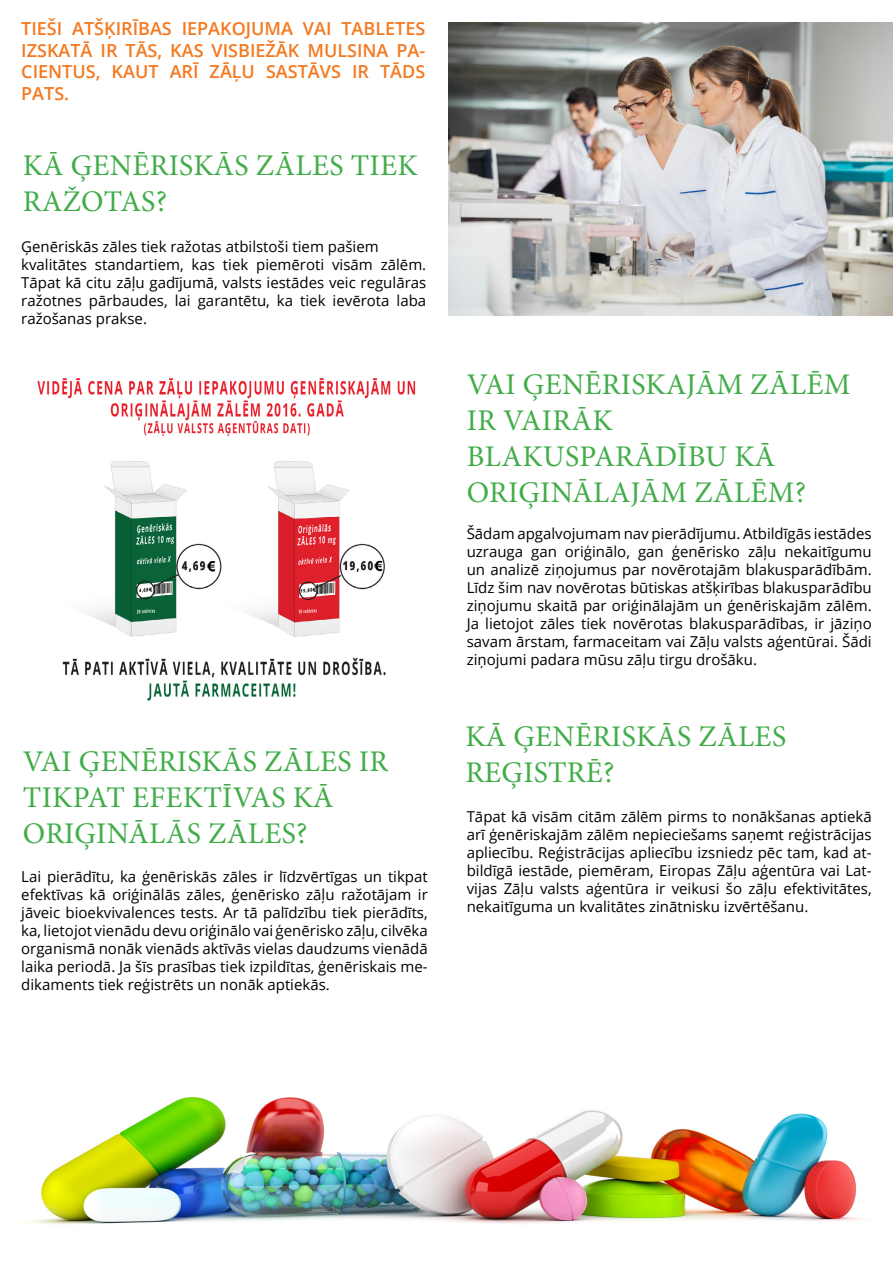
<style>
.page{position:relative;width:893px;height:1263px;background:#fff}
.page>*{position:absolute;margin:0;border:0;box-sizing:border-box;transform-origin:0 0}
.t1{font:30px/36px "Minion Pro";letter-spacing:.01em;color:#41ad49}
.t2{font:600 18px/21.6px "Open Sans";color:#f47920;text-align:justify}
.t3{font:15px/18px "Open Sans";color:#000;text-align:justify}
</style>
<div class="page">
<img style="left:448px;top:22px;width:445px;height:293px">
<img style="left:37px;top:378px;width:379px;height:323px">
<img style="left:27px;top:1097px;width:835px;height:128px">
<p class="t2" style="left:21px;top:17px;width:406px">TIEŠI ATŠĶIRĪBAS IEPAKOJUMA VAI TABLETES IZSKATĀ IR TĀS, KAS VISBIEŽĀK MULSINA PA-CIENTUS, KAUT ARĪ ZĀĻU SASTĀVS IR TĀDS PATS.</p>
<h1 class="t1" style="left:23px;top:147px;width:396px">KĀ ĢENĒRISKĀS ZĀLES TIEK<br>RAŽOTAS?</h1>
<p class="t3" style="left:21px;top:237px;width:407px;text-align:left">Ģenēriskās zāles tiek ražotas atbilstoši tiem pašiem kvalitātes standartiem, kas tiek piemēroti visām zālēm.<br>Tāpat kā citu zāļu gadījumā, valsts iestādes veic regulāras ražotnes pārbaudes, lai garantētu, ka tiek ievērota laba ražošanas prakse.</p>
<h1 class="t1" style="left:23px;top:744px;width:367px">VAI ĢENĒRISKĀS ZĀLES IR<br>TIKPAT EFEKTĪVAS KĀ<br>ORIĢINĀLĀS ZĀLES?</h1>
<p class="t3" style="left:21px;top:867px;width:408px">Lai pierādītu, ka ģenēriskās zāles ir līdzvērtīgas un tikpat efektīvas kā oriģinālās zāles, ģenērisko zāļu ražotājam ir jāveic bioekvivalences tests. Ar tā palīdzību tiek pierādīts, ka, lietojot vienādu devu oriģinālo vai ģenērisko zāļu, cilvēka organismā nonāk vienāds aktīvās vielas daudzums vienādā laika periodā. Ja šīs prasības tiek izpildītas, ģenēriskais me&shy;dikaments tiek reģistrēts un nonāk aptiekās.</p>
<h1 class="t1" style="left:467px;top:366px;width:385px">VAI ĢENĒRISKAJĀM ZĀLĒM<br>IR VAIRĀK<br>BLAKUSPARĀDĪBU KĀ<br>ORIĢINĀLAJĀM ZĀLĒM?</h1>
<p class="t3" style="left:467px;top:524px;width:407px">Šādam apgalvojumam nav pierādījumu. Atbildīgās iestādes uzrauga gan oriģinālo, gan ģenērisko zāļu nekaitīgumu un analizē ziņojumus par novērotajām blakusparādībām.<br>Līdz šim nav novērotas būtiskas atšķirības blakusparādību ziņojumu skaitā par oriģinālajām un ģenēriskajām zālēm.<br>Ja lietojot zāles tiek novērotas blakusparādības, ir jāziņo savam ārstam, farmaceitam vai Zāļu valsts aģentūrai. Šādi ziņojumi padara mūsu zāļu tirgu drošāku.</p>
<h1 class="t1" style="left:465px;top:719px;width:322px">KĀ ĢENĒRISKĀS ZĀLES<br>REĢISTRĒ?</h1>
<p class="t3" style="left:467px;top:807px;width:407px">Tāpat kā visām citām zālēm pirms to nonākšanas aptiekā arī ģenēriskajām zālēm nepieciešams saņemt reģistrācijas apliecību. Reģistrācijas apliecību izsniedz pēc tam, kad at&shy;bildīgā iestāde, piemēram, Eiropas Zāļu aģentūra vai Lat&shy;vijas Zāļu valsts aģentūra ir veikusi šo zāļu efektivitātes, nekaitīguma un kvalitātes zinātnisku izvērtēšanu.</p>
</div>
